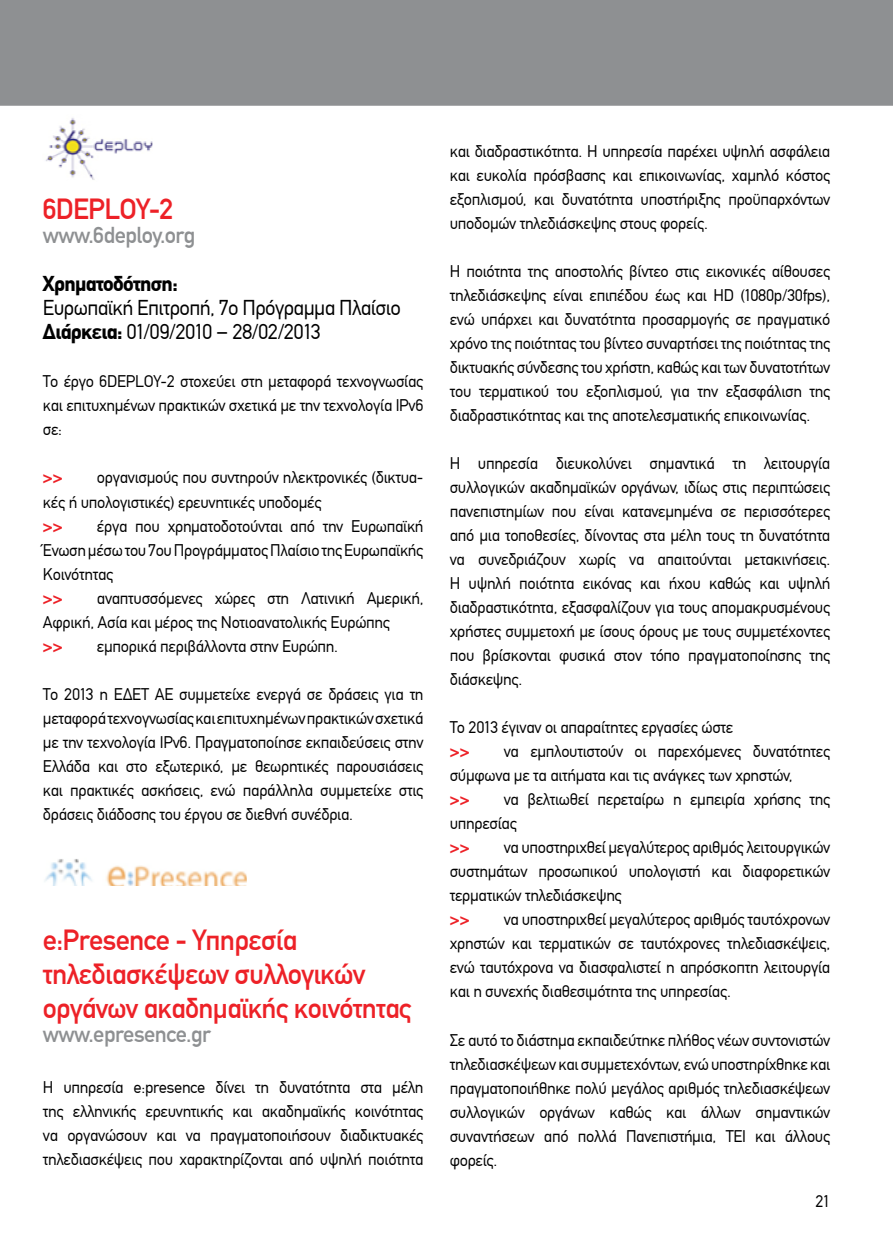
<style>
.page{position:relative;width:893px;height:1234px;background:#fff}
.page>*{position:absolute;margin:0;border:0;box-sizing:border-box;transform-origin:0 0}
.t1{font:28.5px/34.2px "CF Din";letter-spacing:-.025em;color:#ed2127}
.t2{font:28.05px "CF Din";letter-spacing:-.025em;color:#ed2127}
.t3{font:22.5px "CF Din";letter-spacing:-.025em;color:#8e9092}
.t4{font:21px/24px "CF Din";letter-spacing:-.03em;color:#000}
.t5{font:700 21px "CF Din";letter-spacing:-.03em;color:#000}
.t6{font:16.5px/24px "CF Din";letter-spacing:-.02em;color:#000;text-align:justify}
.t7{font:700 16.5px "CF Din";color:#ed2127}
.s1{font-weight:700}
</style>
<div class="page">
<div style="left:0;top:0;width:893px;height:106px;background:#8e9092"></div>
<img style="left:45px;top:118px;width:108px;height:62px">
<img style="left:45px;top:859px;width:202px;height:27px">
<h1 class="t1" style="left:43px;top:193px;width:132px">6DEPLOY-2</h1>
<h3 class="t3" style="left:43px;top:224px;width:154px">www.6deploy.org</h3>
<p class="t5" style="left:43px;top:273px;width:136px">Χρηματοδότηση:</p>
<p class="t4" style="left:43px;top:296px;width:360px">Ευρωπαϊκή Επιτροπή, 7ο Πρόγραμμα Πλαίσιο<br><span class="s1">Διάρκεια:</span> 01/09/2010 – 28/02/2013</p>
<p class="t6" style="left:43px;top:370px;width:382px">Το έργο 6DEPLOY-2 στοχεύει στη μεταφορά τεχνογνωσίας και επιτυχημένων πρακτικών σχετικά με την τεχνολογία IPv6 σε:</p>
<p class="t7" style="left:43px;top:469px;width:21px">&gt;&gt;</p>
<p class="t6" style="left:43px;top:466px;width:382px;text-indent:54px">οργανισμούς που συντηρούν ηλεκτρονικές (δικτυα&shy;κές ή υπολογιστικές) ερευνητικές υποδομές</p>
<p class="t7" style="left:43px;top:517px;width:21px">&gt;&gt;</p>
<p class="t6" style="left:43px;top:514px;width:382px;text-indent:54px">έργα που χρηματοδοτούνται από την Ευρωπαϊκή Ένωση μέσω του 7ου Προγράμματος Πλαίσιο της Ευρωπαϊκής Κοινότητας</p>
<p class="t7" style="left:43px;top:589px;width:21px">&gt;&gt;</p>
<p class="t6" style="left:43px;top:586px;width:382px;text-indent:54px">αναπτυσσόμενες χώρες στη Λατινική Αμερική,<br>Αφρική, Ασία και μέρος της Νοτιοανατολικής Ευρώπης</p>
<p class="t7" style="left:43px;top:637px;width:21px">&gt;&gt;</p>
<p class="t6" style="left:97px;top:634px;width:243px">εμπορικά περιβάλλοντα στην Ευρώπη.</p>
<p class="t6" style="left:43px;top:682px;width:382px">Το 2013 η ΕΔΕΤ ΑΕ συμμετείχε ενεργά σε δράσεις για τη μεταφορά τεχνογνωσίας και επιτυχημένων πρακτικών σχετικά με την τεχνολογία IPv6. Πραγματοποίησε εκπαιδεύσεις στην Ελλάδα και στο εξωτερικό, με θεωρητικές παρουσιάσεις και πρακτικές ασκήσεις, ενώ παράλληλα συμμετείχε στις δράσεις διάδοσης του έργου σε διεθνή συνέδρια.</p>
<h1 class="t1" style="left:43px;top:923px;width:324px">e:Presence - Υπηρεσία τηλεδιασκέψεων συλλογικών</h1>
<h2 class="t2" style="left:43px;top:993px;width:370px">οργάνων ακαδημαϊκής κοινότητας</h2>
<h3 class="t3" style="left:43px;top:1022px;width:169px">www.epresence.gr</h3>
<p class="t6" style="left:43px;top:1075px;width:382px">Η υπηρεσία e:presence δίνει τη δυνατότητα στα μέλη της ελληνικής ερευνητικής και ακαδημαϊκής κοινότητας να οργανώσουν και να πραγματοποιήσουν διαδικτυακές τηλεδιασκέψεις που χαρακτηρίζονται από υψηλή ποιότητα</p>
<p class="t6" style="left:450px;top:139px;width:382px">και διαδραστικότητα. Η υπηρεσία παρέχει υψηλή ασφάλεια και ευκολία πρόσβασης και επικοινωνίας, χαμηλό κόστος εξοπλισμού, και δυνατότητα υποστήριξης προϋπαρχόντων υποδομών τηλεδιάσκεψης στους φορείς.</p>
<p class="t6" style="left:450px;top:259px;width:382px">Η ποιότητα της αποστολής βίντεο στις εικονικές αίθουσες τηλεδιάσκεψης είναι επιπέδου έως και HD (1080p/30fps), ενώ υπάρχει και δυνατότητα προσαρμογής σε πραγματικό χρόνο της ποιότητας του βίντεο συναρτήσει της ποιότητας της δικτυακής σύνδεσης του χρήστη, καθώς και των δυνατοτήτων του τερματικού του εξοπλισμού, για την εξασφάλιση της διαδραστικότητας και της αποτελεσματικής επικοινωνίας.</p>
<p class="t6" style="left:450px;top:451px;width:382px">Η υπηρεσία διευκολύνει σημαντικά τη λειτουργία συλλογικών ακαδημαϊκών οργάνων, ιδίως στις περιπτώσεις πανεπιστημίων που είναι κατανεμημένα σε περισσότερες από μια τοποθεσίες, δίνοντας στα μέλη τους τη δυνατότητα να συνεδριάζουν χωρίς να απαιτούνται μετακινήσεις.<br>Η υψηλή ποιότητα εικόνας και ήχου καθώς και υψηλή διαδραστικότητα, εξασφαλίζουν για τους απομακρυσμένους χρήστες συμμετοχή με ίσους όρους με τους συμμετέχοντες που βρίσκονται φυσικά στον τόπο πραγματοποίησης της διάσκεψης.</p>
<p class="t6" style="left:450px;top:715px;width:285px">Το 2013 έγιναν οι απαραίτητες εργασίες ώστε</p>
<p class="t7" style="left:450px;top:742px;width:21px">&gt;&gt;</p>
<p class="t6" style="left:450px;top:739px;width:382px;text-indent:54px">να εμπλουτιστούν οι παρεχόμενες δυνατότητες σύμφωνα με τα αιτήματα και τις ανάγκες των χρηστών,</p>
<p class="t7" style="left:450px;top:790px;width:21px">&gt;&gt;</p>
<p class="t6" style="left:450px;top:787px;width:382px;text-indent:54px">να βελτιωθεί περεταίρω η εμπειρία χρήσης της υπηρεσίας</p>
<p class="t7" style="left:450px;top:838px;width:21px">&gt;&gt;</p>
<p class="t6" style="left:450px;top:835px;width:382px;text-indent:54px">να υποστηριχθεί μεγαλύτερος αριθμός λειτουργικών συστημάτων προσωπικού υπολογιστή και διαφορετικών τερματικών τηλεδιάσκεψης</p>
<p class="t7" style="left:450px;top:910px;width:21px">&gt;&gt;</p>
<p class="t6" style="left:450px;top:907px;width:382px;text-indent:54px">να υποστηριχθεί μεγαλύτερος αριθμός ταυτόχρονων χρηστών και τερματικών σε ταυτόχρονες τηλεδιασκέψεις, ενώ ταυτόχρονα να διασφαλιστεί η απρόσκοπτη λειτουργία και η συνεχής διαθεσιμότητα της υπηρεσίας.</p>
<p class="t6" style="left:450px;top:1027px;width:382px">Σε αυτό το διάστημα εκπαιδεύτηκε πλήθος νέων συντονιστών τηλεδιασκέψεων και συμμετεχόντων, ενώ υποστηρίχθηκε και πραγματοποιήθηκε πολύ μεγάλος αριθμός τηλεδιασκέψεων συλλογικών οργάνων καθώς και άλλων σημαντικών συναντήσεων από πολλά Πανεπιστήμια, ΤΕΙ και άλλους φορείς.</p>
<p class="t6" style="left:815px;top:1189px;width:15px">21</p>
</div>
